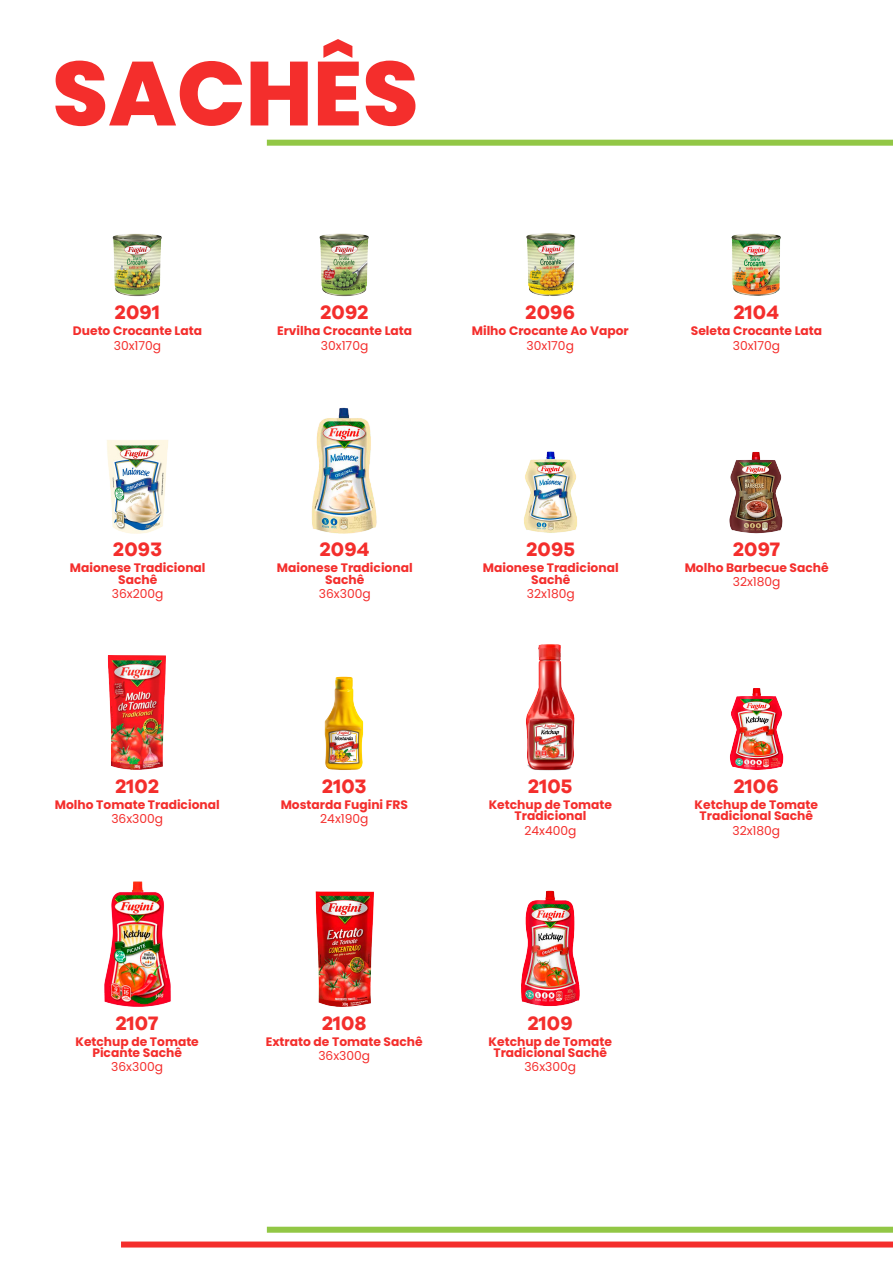
<style>
.page{position:relative;width:893px;height:1263px;background:#fff}
.page>*{position:absolute;margin:0;border:0;box-sizing:border-box;transform-origin:0 0}
.t1{font:800 90.6px "Poppins";color:#f42e2c}
.t2{font:700 20.1px "Galyon";letter-spacing:.01em;color:#f42e2c}
.t3{font:700 12.3px/11.4px "Poppins";color:#f42e2c;text-align:center}
.t4{font:12.3px "Poppins";color:#f42e2c}
</style>
<div class="page">
<div style="left:267px;top:1227px;width:626px;height:6px;background:#92c745"></div>
<div style="left:121px;top:1241px;width:772px;height:6px;background:#f42e2c"></div>
<div style="left:267px;top:140px;width:626px;height:6px;background:#92c745"></div>
<img style="left:112px;top:234px;width:50px;height:63px">
<img style="left:319px;top:233px;width:50px;height:64px">
<img style="left:526px;top:233px;width:50px;height:63px">
<img style="left:731px;top:233px;width:50px;height:63px">
<img style="left:107px;top:440px;width:61px;height:94px">
<img style="left:311px;top:407px;width:66px;height:127px">
<img style="left:524px;top:451px;width:53px;height:82px">
<img style="left:729px;top:452px;width:54px;height:82px">
<img style="left:107px;top:655px;width:59px;height:115px">
<img style="left:324px;top:676px;width:40px;height:94px">
<img style="left:526px;top:644px;width:49px;height:127px">
<img style="left:730px;top:688px;width:54px;height:82px">
<img style="left:104px;top:881px;width:67px;height:126px">
<img style="left:315px;top:891px;width:59px;height:116px">
<img style="left:521px;top:890px;width:59px;height:117px">
<h1 class="t1" style="left:52px;top:41px;width:368px">SACHÊS</h1>
<h2 class="t2" style="left:115px;top:300px;width:46px">2091</h2>
<p class="t3" style="left:73px;top:325px;width:131px">Dueto Crocante Lata</p>
<p class="t4" style="left:114px;top:338px;width:49px">30x170g</p>
<h2 class="t2" style="left:320px;top:300px;width:50px">2092</h2>
<p class="t3" style="left:277px;top:325px;width:137px">Ervilha Crocante Lata</p>
<p class="t4" style="left:321px;top:338px;width:49px">30x170g</p>
<h2 class="t2" style="left:526px;top:300px;width:51px">2096</h2>
<p class="t3" style="left:472px;top:325px;width:158px">Milho Crocante Ao Vapor</p>
<p class="t4" style="left:527px;top:338px;width:49px">30x170g</p>
<h2 class="t2" style="left:734px;top:300px;width:47px">2104</h2>
<p class="t3" style="left:691px;top:325px;width:133px">Seleta Crocante Lata</p>
<p class="t4" style="left:733px;top:338px;width:49px">30x170g</p>
<h2 class="t2" style="left:113px;top:537px;width:50px">2093</h2>
<h2 class="t2" style="left:320px;top:537px;width:51px">2094</h2>
<h2 class="t2" style="left:526px;top:537px;width:50px">2095</h2>
<h2 class="t2" style="left:733px;top:537px;width:49px">2097</h2>
<p class="t3" style="left:70px;top:562px;width:137px">Maionese Tradicional<br>Sachê</p>
<p class="t4" style="left:112px;top:586px;width:53px">36x200g</p>
<p class="t3" style="left:277px;top:562px;width:137px">Maionese Tradicional<br>Sachê</p>
<p class="t4" style="left:319px;top:586px;width:53px">36x300g</p>
<p class="t3" style="left:483px;top:562px;width:137px">Maionese Tradicional<br>Sachê</p>
<p class="t4" style="left:527px;top:586px;width:49px">32x180g</p>
<p class="t3" style="left:685px;top:562px;width:145px">Molho Barbecue Sachê</p>
<p class="t4" style="left:733px;top:575px;width:49px">32x180g</p>
<h2 class="t2" style="left:115px;top:774px;width:45px">2102</h2>
<h2 class="t2" style="left:322px;top:774px;width:46px">2103</h2>
<h2 class="t2" style="left:528px;top:774px;width:46px">2105</h2>
<h2 class="t2" style="left:734px;top:774px;width:47px">2106</h2>
<p class="t3" style="left:55px;top:799px;width:166px">Molho Tomate Tradicional</p>
<p class="t4" style="left:111px;top:812px;width:53px">36x300g</p>
<p class="t3" style="left:281px;top:799px;width:129px">Mostarda Fugini FRS</p>
<p class="t4" style="left:320px;top:812px;width:50px">24x190g</p>
<p class="t3" style="left:489px;top:799px;width:125px">Ketchup de Tomate<br>Tradicional</p>
<p class="t4" style="left:524px;top:823px;width:54px">24x400g</p>
<p class="t3" style="left:695px;top:799px;width:125px">Ketchup de Tomate<br>Tradicional Sachê</p>
<p class="t4" style="left:732px;top:823px;width:49px">32x180g</p>
<h2 class="t2" style="left:116px;top:1010px;width:44px">2107</h2>
<p class="t3" style="left:75px;top:1035px;width:125px">Ketchup de Tomate<br>Picante Sachê</p>
<p class="t4" style="left:111px;top:1060px;width:53px">36x300g</p>
<h2 class="t2" style="left:322px;top:1010px;width:46px">2108</h2>
<p class="t3" style="left:266px;top:1035px;width:158px">Extrato de Tomate Sachê</p>
<p class="t4" style="left:318px;top:1048px;width:53px">36x300g</p>
<h2 class="t2" style="left:528px;top:1010px;width:47px">2109</h2>
<p class="t3" style="left:489px;top:1035px;width:125px">Ketchup de Tomate<br>Tradicional Sachê</p>
<p class="t4" style="left:524px;top:1060px;width:53px">36x300g</p>
</div>
